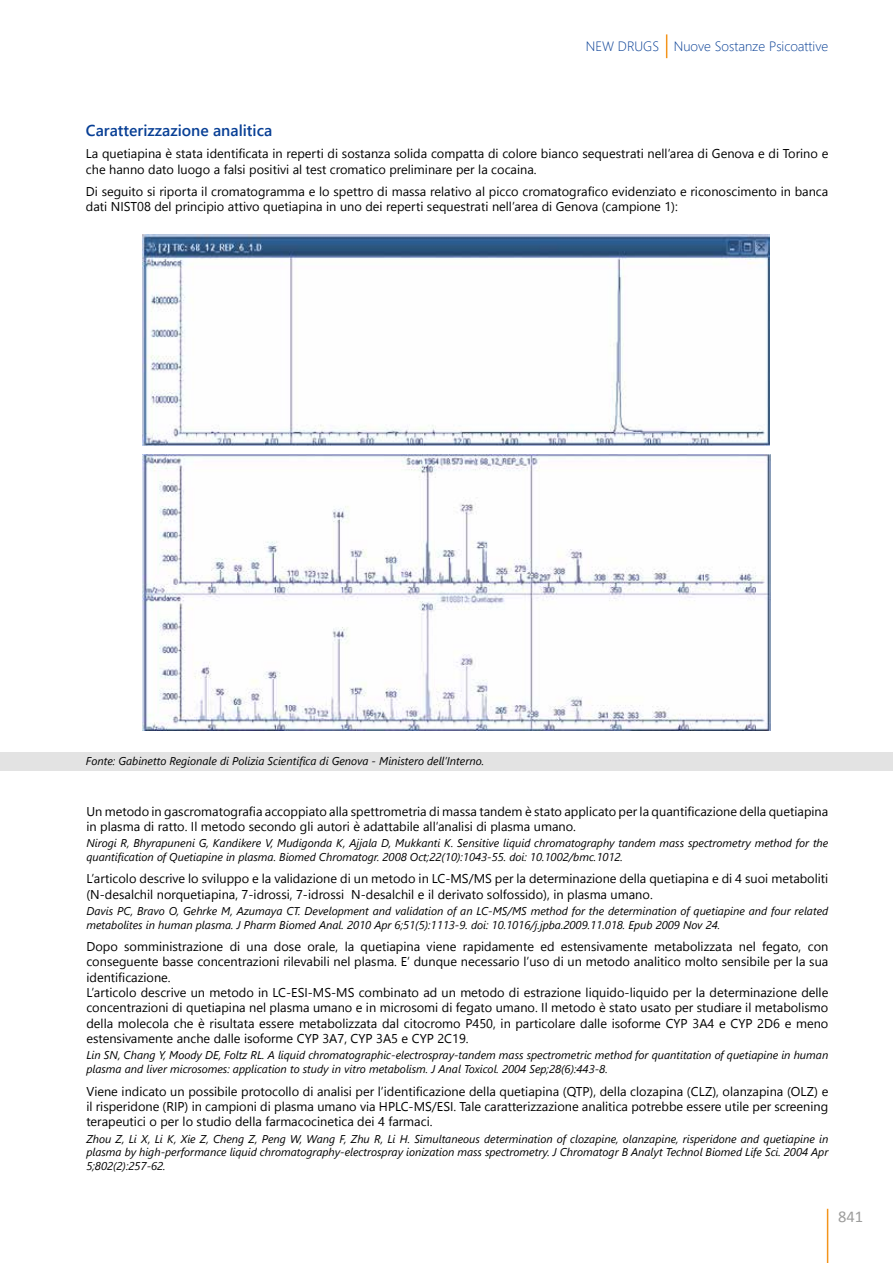
<style>
.page{position:relative;width:893px;height:1263px;background:#fff}
.page>*{position:absolute;margin:0;border:0;box-sizing:border-box;transform-origin:0 0}
.t1{font:16.5px "Calibri";color:#9d9d9c}
.t2{font:600 15.75px "Segoe UI";color:#083f95}
.t3{font:300 13.5px "Segoe UI";color:#083f95}
.t4{font:12.75px/15.3px "Segoe UI";color:#000}
.t5{font:italic 11.25px/13.5px "Segoe UI";color:#000}
</style>
<div class="page">
<hr style="left:827px;top:1209px;width:1px;height:54px;background:#f3941b">
<svg style="left:666px;top:34px;width:1px;height:24px"></svg>
<img style="left:143px;top:235px;width:627px;height:211px">
<img style="left:142px;top:454px;width:629px;height:276px">
<div style="left:0;top:752px;width:893px;height:19px;background:#e3e3e3"></div>
<p class="t3" style="left:586px;top:36px;width:244px">NEW DRUGS Nuove Sostanze Psicoattive</p>
<p class="t2" style="left:86px;top:118px;width:188px">Caratterizzazione analitica</p>
<p class="t4" style="left:86px;top:146px;width:744px">La quetiapina è stata identificata in reperti di sostanza solida compatta di colore bianco sequestrati nell’area di Genova e di Torino e che hanno dato luogo a falsi positivi al test cromatico preliminare per la cocaina.</p>
<p class="t4" style="left:86px;top:183px;width:744px">Di seguito si riporta il cromatogramma e lo spettro di massa relativo al picco cromatografico evidenziato e riconoscimento in banca dati NIST08 del principio attivo quetiapina in uno dei reperti sequestrati nell’area di Genova (campione 1):</p>
<p class="t5" style="left:86px;top:754px;width:400px">Fonte: Gabinetto Regionale di Polizia Scientifica di Genova - Ministero dell’Interno.</p>
<p class="t4" style="left:86px;top:803px;width:743px">Un metodo in gascromatografia accoppiato alla spettrometria di massa tandem è stato applicato per la quantificazione della quetiapina in plasma di ratto. Il metodo secondo gli autori è adattabile all’analisi di plasma umano.</p>
<p class="t5" style="left:86px;top:836px;width:743px">Nirogi R, Bhyrapuneni G, Kandikere V, Mudigonda K, Ajjala D, Mukkanti K. Sensitive liquid chromatography tandem mass spectrometry method for the quantification of Quetiapine in plasma. Biomed Chromatogr. 2008 Oct;22(10):1043-55. doi: 10.1002/bmc.1012.</p>
<p class="t4" style="left:86px;top:871px;width:743px">L’articolo descrive lo sviluppo e la validazione di un metodo in LC-MS/MS per la determinazione della quetiapina e di 4 suoi metaboliti (N-desalchil norquetiapina, 7-idrossi, 7-idrossi N-desalchil e il derivato solfossido), in plasma umano.</p>
<p class="t5" style="left:86px;top:904px;width:743px">Davis PC, Bravo O, Gehrke M, Azumaya CT. Development and validation of an LC-MS/MS method for the determination of quetiapine and four related metabolites in human plasma. J Pharm Biomed Anal. 2010 Apr 6;51(5):1113-9. doi: 10.1016/j.jpba.2009.11.018. Epub 2009 Nov 24.</p>
<p class="t4" style="left:86px;top:938px;width:743px">Dopo somministrazione di una dose orale, la quetiapina viene rapidamente ed estensivamente metabolizzata nel fegato, con conseguente basse concentrazioni rilevabili nel plasma. E’ dunque necessario l’uso di un metodo analitico molto sensibile per la sua identificazione.<br>L’articolo descrive un metodo in LC-ESI-MS-MS combinato ad un metodo di estrazione liquido-liquido per la determinazione delle concentrazioni di quetiapina nel plasma umano e in microsomi di fegato umano. Il metodo è stato usato per studiare il metabolismo della molecola che è risultata essere metabolizzata dal citocromo P450, in particolare dalle isoforme CYP 3A4 e CYP 2D6 e meno estensivamente anche dalle isoforme CYP 3A7, CYP 3A5 e CYP 2C19.</p>
<p class="t5" style="left:86px;top:1048px;width:743px">Lin SN, Chang Y, Moody DE, Foltz RL. A liquid chromatographic-electrospray-tandem mass spectrometric method for quantitation of quetiapine in human plasma and liver microsomes: application to study in vitro metabolism. J Anal Toxicol. 2004 Sep;28(6):443-8.</p>
<p class="t4" style="left:86px;top:1083px;width:743px;text-align:justify">Viene indicato un possibile protocollo di analisi per l’identificazione della quetiapina (QTP), della clozapina (CLZ), olanzapina (OLZ) e il risperidone (RIP) in campioni di plasma umano via HPLC-MS/ESI. Tale caratterizzazione analitica potrebbe essere utile per screening terapeutici o per lo studio della farmacocinetica dei 4 farmaci.</p>
<p class="t5" style="left:86px;top:1131px;width:743px;text-align:justify">Zhou Z, Li X, Li K, Xie Z, Cheng Z, Peng W, Wang F, Zhu R, Li H. Simultaneous determination of clozapine, olanzapine, risperidone and quetiapine in plasma by high-performance liquid chromatography-electrospray ionization mass spectrometry. J Chromatogr B Analyt Technol Biomed Life Sci. 2004 Apr 5;802(2):257-62.</p>
<p class="t1" style="left:838px;top:1206px;width:27px">841</p>
</div>
